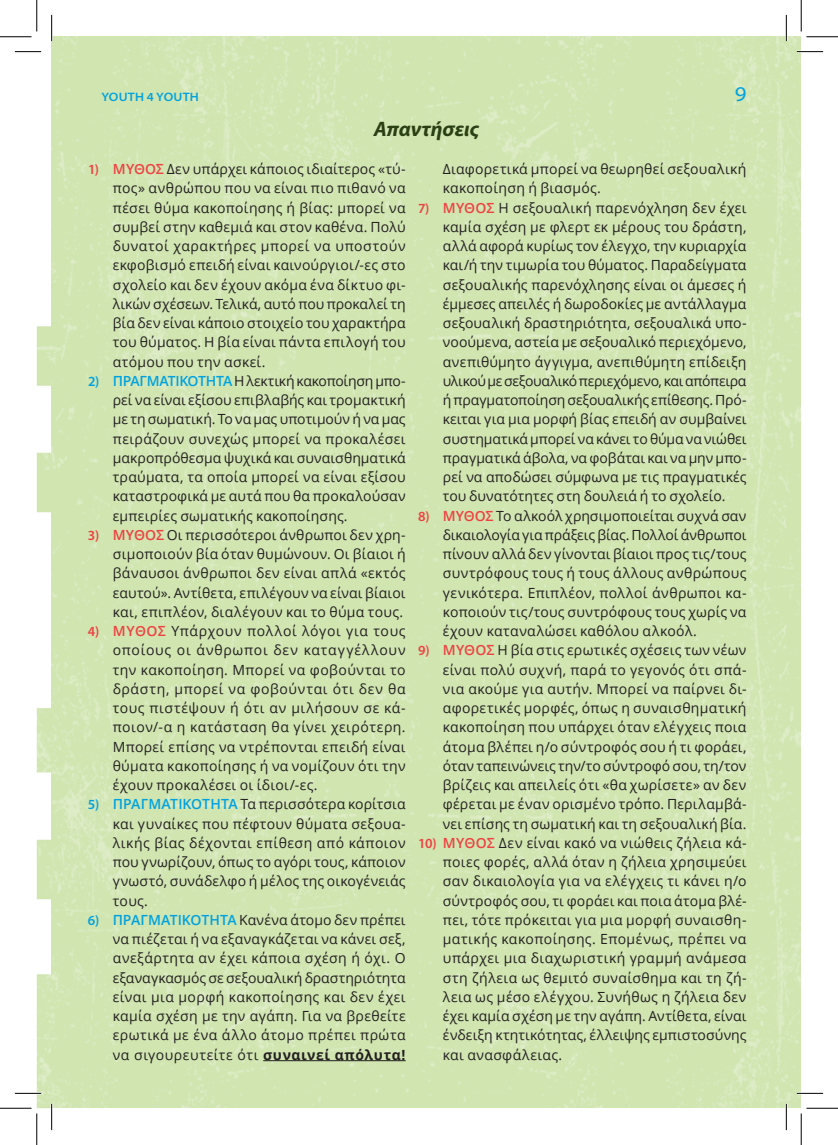
<style>
.page{position:relative;width:838px;height:1145px;background:#fff}
.page>*{position:absolute;margin:0;border:0;box-sizing:border-box;transform-origin:0 0}
.t1{font:italic 700 21px "Myriad Pro";letter-spacing:.005em;color:#2a3f13}
.t2{font:semi-expanded 21px "Myriad Pro";color:#00a2df}
.t3{font:14px/19.2px "Open Sans";letter-spacing:.015em;color:#231f20;text-align:justify}
.t4{font:600 semi-expanded 12.25px "Myriad Pro";letter-spacing:.02em;color:#00a2df}
.s1{font-family:"Myriad Pro";font-weight:600;color:#ee4141}
.s2{font-weight:600;color:#ee4141}
.s3{font-family:"Myriad Pro";font-weight:600;color:#00a2df}
.s4{font-weight:600;color:#00a2df}
.s5{font-weight:700}
</style>
<div class="page">
<img style="left:37px;top:37px;width:764px;height:1071px">
<hr style="left:263px;top:1060px;width:142px;height:1px;background:#231f20">
<hr style="left:15px;top:51px;width:26px;height:2px;background:#fff">
<hr style="left:796px;top:51px;width:27px;height:2px;background:#fff">
<hr style="left:15px;top:1092px;width:26px;height:2px;background:#fff">
<hr style="left:796px;top:1092px;width:27px;height:2px;background:#fff">
<hr style="left:51px;top:15px;width:2px;height:26px;background:#fff">
<hr style="left:51px;top:1104px;width:2px;height:26px;background:#fff">
<hr style="left:785px;top:15px;width:2px;height:26px;background:#fff">
<hr style="left:785px;top:1104px;width:2px;height:26px;background:#fff">
<svg style="left:15px;top:51px;width:26px;height:1px"></svg>
<svg style="left:796px;top:51px;width:27px;height:1px"></svg>
<svg style="left:15px;top:1093px;width:26px;height:1px"></svg>
<svg style="left:796px;top:1093px;width:27px;height:1px"></svg>
<svg style="left:51px;top:15px;width:1px;height:26px"></svg>
<svg style="left:51px;top:1104px;width:1px;height:26px"></svg>
<svg style="left:786px;top:15px;width:1px;height:26px"></svg>
<svg style="left:786px;top:1104px;width:1px;height:26px"></svg>
<hr style="left:0;top:36px;width:32px;height:1px;background:#000">
<hr style="left:806px;top:36px;width:31px;height:1px;background:#000">
<hr style="left:0;top:1108px;width:32px;height:1px;background:#000">
<hr style="left:806px;top:1108px;width:31px;height:1px;background:#000">
<hr style="left:36px;top:0;width:1px;height:31px;background:#000">
<hr style="left:36px;top:1113px;width:1px;height:32px;background:#000">
<hr style="left:800px;top:0;width:1px;height:31px;background:#000">
<hr style="left:800px;top:1113px;width:1px;height:32px;background:#000">
<p class="t4" style="left:101px;top:90px;width:99px">YOUTH 4 YOUTH</p>
<h1 class="t2" style="left:734px;top:82px;width:13px">9</h1>
<h1 class="t1" style="left:374px;top:115px;width:107px">Απαντήσεις</h1>
<p class="t3" style="left:113px;top:159px;width:294px;text-indent:-25px"><span class="s1">1)</span> <span class="s2">ΜΥΘΟΣ</span> Δεν υπάρχει κάποιος ιδιαίτερος «τύ&shy;πος» ανθρώπου που να είναι πιο πιθανό να πέσει θύμα κακοποίησης ή βίας: μπορεί να συμβεί στην καθεμιά και στον καθένα. Πολύ δυνατοί χαρακτήρες μπορεί να υποστούν εκφοβισμό επειδή είναι καινούργιοι/-ες στο σχολείο και δεν έχουν ακόμα ένα δίκτυο φι&shy;λικών σχέσεων. Τελικά, αυτό που προκαλεί τη βία δεν είναι κάποιο στοιχείο του χαρακτήρα του θύματος. Η βία είναι πάντα επιλογή του ατόμου που την ασκεί.</p>
<p class="t3" style="left:113px;top:371px;width:294px;text-indent:-25px"><span class="s3">2)</span> <span class="s4">ΠΡΑΓΜΑΤΙΚΟΤΗΤΑ</span>Η λεκτική κακοποίηση μπο&shy;ρεί να είναι εξίσου επιβλαβής και τρομακτική με τη σωματική. Το να μας υποτιμούν ή να μας πειράζουν συνεχώς μπορεί να προκαλέσει μακροπρόθεσμα ψυχικά και συναισθηματικά τραύματα, τα οποία μπορεί να είναι εξίσου καταστροφικά με αυτά που θα προκαλούσαν εμπειρίες σωματικής κακοποίησης.</p>
<p class="t3" style="left:113px;top:525px;width:294px;text-indent:-25px"><span class="s1">3)</span> <span class="s2">ΜΥΘΟΣ</span> Οι περισσότεροι άνθρωποι δεν χρη&shy;σιμοποιούν βία όταν θυμώνουν. Οι βίαιοι ή βάναυσοι άνθρωποι δεν είναι απλά «εκτός εαυτού». Αντίθετα, επιλέγουν να είναι βίαιοι και, επιπλέον, διαλέγουν και το θύμα τους.</p>
<p class="t3" style="left:113px;top:621px;width:294px;text-indent:-25px"><span class="s1">4)</span> <span class="s2">ΜΥΘΟΣ</span> Υπάρχουν πολλοί λόγοι για τους οποίους οι άνθρωποι δεν καταγγέλλουν την κακοποίηση. Μπορεί να φοβούνται το δράστη, μπορεί να φοβούνται ότι δεν θα τους πιστέψουν ή ότι αν μιλήσουν σε κά&shy;ποιον/-α η κατάσταση θα γίνει χειρότερη.<br>Μπορεί επίσης να ντρέπονται επειδή είναι θύματα κακοποίησης ή να νομίζουν ότι την έχουν προκαλέσει οι ίδιοι/-ες.</p>
<p class="t3" style="left:113px;top:794px;width:294px;text-indent:-25px"><span class="s3">5)</span> <span class="s4">ΠΡΑΓΜΑΤΙΚΟΤΗΤΑ</span> Τα περισσότερα κορίτσια και γυναίκες που πέφτουν θύματα σεξουα&shy;λικής βίας δέχονται επίθεση από κάποιον που γνωρίζουν, όπως το αγόρι τους, κάποιον γνωστό, συνάδελφο ή μέλος της οικογένειάς τους.</p>
<p class="t3" style="left:113px;top:910px;width:294px;text-indent:-25px"><span class="s3">6)</span> <span class="s4">ΠΡΑΓΜΑΤΙΚΟΤΗΤΑ</span> Κανένα άτομο δεν πρέπει να πιέζεται ή να εξαναγκάζεται να κάνει σεξ, ανεξάρτητα αν έχει κάποια σχέση ή όχι. Ο εξαναγκασμός σε σεξουαλική δραστηριότητα είναι μια μορφή κακοποίησης και δεν έχει καμία σχέση με την αγάπη. Για να βρεθείτε ερωτικά με ένα άλλο άτομο πρέπει πρώτα να σιγουρευτείτε ότι <span class="s5">συναινεί απόλυτα!</span></p>
<p class="t3" style="left:443px;top:159px;width:305px">Διαφορετικά μπορεί να θεωρηθεί σεξουαλική κακοποίηση ή βιασμός.</p>
<p class="t3" style="left:443px;top:198px;width:305px;text-indent:-25px"><span class="s1">7)</span> <span class="s2">ΜΥΘΟΣ</span> Η σεξουαλική παρενόχληση δεν έχει καμία σχέση με φλερτ εκ μέρους του δράστη, αλλά αφορά κυρίως τον έλεγχο, την κυριαρχία και/ή την τιμωρία του θύματος. Παραδείγματα σεξουαλικής παρενόχλησης είναι οι άμεσες ή έμμεσες απειλές ή δωροδοκίες με αντάλλαγμα σεξουαλική δραστηριότητα, σεξουαλικά υπο&shy;νοούμενα, αστεία με σεξουαλικό περιεχόμενο, ανεπιθύμητο άγγιγμα, ανεπιθύμητη επίδειξη υλικού με σεξουαλικό περιεχόμενο, και απόπειρα ή πραγματοποίηση σεξουαλικής επίθεσης. Πρό&shy;κειται για μια μορφή βίας επειδή αν συμβαίνει συστηματικά μπορεί να κάνει το θύμα να νιώθει πραγματικά άβολα, να φοβάται και να μην μπο&shy;ρεί να αποδώσει σύμφωνα με τις πραγματικές του δυνατότητες στη δουλειά ή το σχολείο.</p>
<p class="t3" style="left:443px;top:506px;width:305px;text-indent:-25px"><span class="s1">8)</span> <span class="s2">ΜΥΘΟΣ</span> Το αλκοόλ χρησιμοποιείται συχνά σαν δικαιολογία για πράξεις βίας. Πολλοί άνθρωποι πίνουν αλλά δεν γίνονται βίαιοι προς τις/τους συντρόφους τους ή τους άλλους ανθρώπους γενικότερα. Επιπλέον, πολλοί άνθρωποι κα&shy;κοποιούν τις/τους συντρόφους τους χωρίς να έχουν καταναλώσει καθόλου αλκοόλ.</p>
<p class="t3" style="left:443px;top:640px;width:305px;text-indent:-25px"><span class="s1">9)</span> <span class="s2">ΜΥΘΟΣ</span> Η βία στις ερωτικές σχέσεις των νέων είναι πολύ συχνή, παρά το γεγονός ότι σπά&shy;νια ακούμε για αυτήν. Μπορεί να παίρνει δι&shy;αφορετικές μορφές, όπως η συναισθηματική κακοποίηση που υπάρχει όταν ελέγχεις ποια άτομα βλέπει η/ο σύντροφός σου ή τι φοράει, όταν ταπεινώνεις την/το σύντροφό σου, τη/τον βρίζεις και απειλείς ότι «θα χωρίσετε» αν δεν φέρεται με έναν ορισμένο τρόπο. Περιλαμβά&shy;νει επίσης τη σωματική και τη σεξουαλική βία.</p>
<p class="t3" style="left:443px;top:833px;width:305px;text-indent:-25px"><span class="s1">10)</span> <span class="s2">ΜΥΘΟΣ</span> Δεν είναι κακό να νιώθεις ζήλεια κά&shy;ποιες φορές, αλλά όταν η ζήλεια χρησιμεύει σαν δικαιολογία για να ελέγχεις τι κάνει η/ο σύντροφός σου, τι φοράει και ποια άτομα βλέ&shy;πει, τότε πρόκειται για μια μορφή συναισθη&shy;ματικής κακοποίησης. Επομένως, πρέπει να υπάρχει μια διαχωριστική γραμμή ανάμεσα στη ζήλεια ως θεμιτό συναίσθημα και τη ζή&shy;λεια ως μέσο ελέγχου. Συνήθως η ζήλεια δεν έχει καμία σχέση με την αγάπη. Αντίθετα, είναι ένδειξη κτητικότητας, έλλειψης εμπιστοσύνης και ανασφάλειας.</p>
</div>
